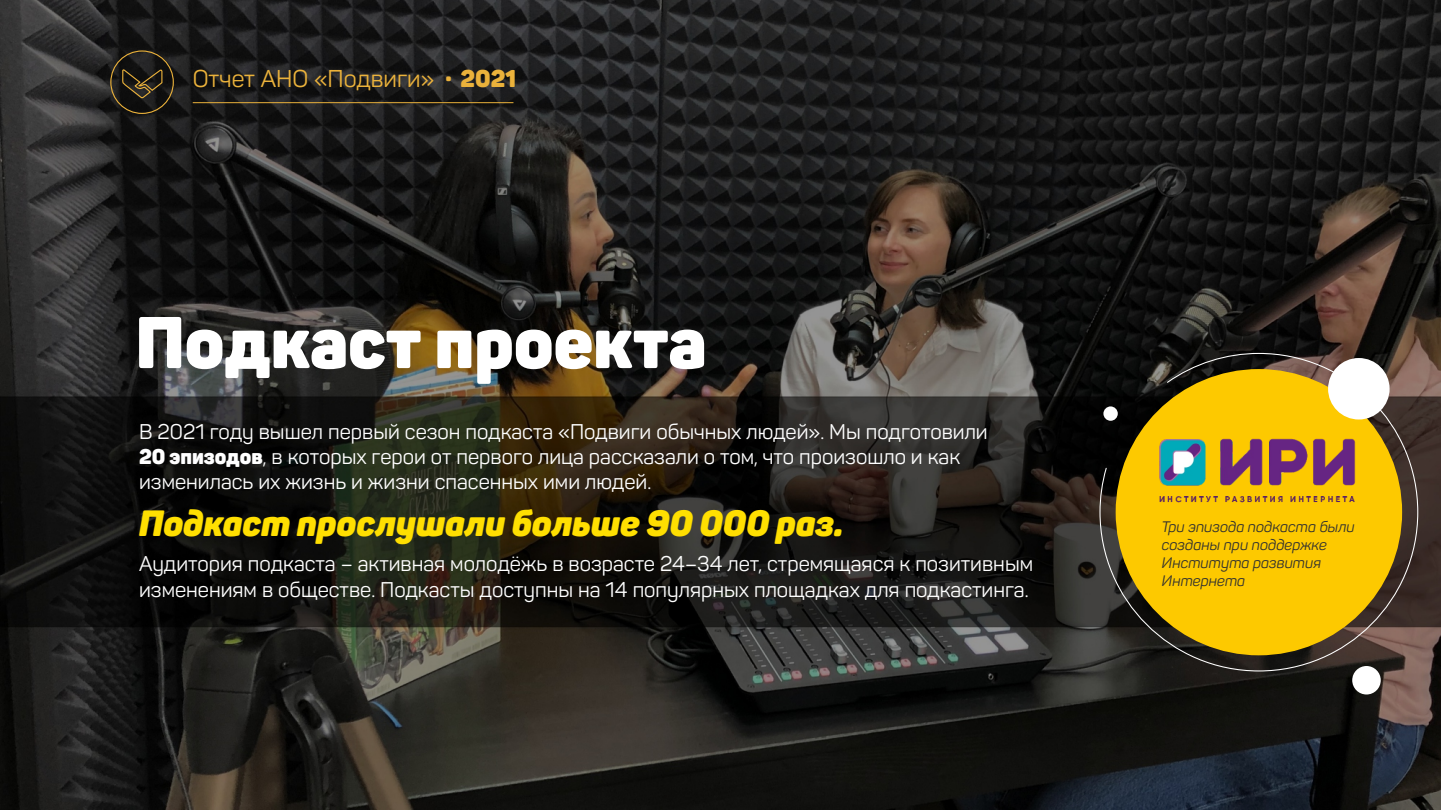
<style>
.page{position:relative;width:1441px;height:810px;background:#fff}
.page>*{position:absolute;margin:0;border:0;box-sizing:border-box;transform-origin:0 0}
.t1{font:900 72px "Panton";color:#fff}
.t2{font:italic 900 36px "Panton";color:#ffdf01}
.t3{font:24px "Panton";color:#ebb23b}
.t4{font:900 24px "Panton";color:#ebb23b}
.t5{font:21px/25.2px "Panton";color:#fff}
.t6{font:italic 15px/18px "Panton";color:#313130}
.s1{font-weight:900}
</style>
<div class="page">
<img style="left:0;top:0;width:1440px;height:810px">
<hr style="left:193px;top:102px;width:320px;height:1px;background:#ebb23b">
<svg style="left:110px;top:50px;width:64px;height:65px;background:#2b251a"></svg>
<svg style="left:1098px;top:352px;width:320px;height:320px;background:#a68511"></svg>
<img style="left:1149px;top:433px;width:220px;height:79px">
<div style="left:1327px;top:358px;width:62px;height:62px;background:#fff;border-radius:50%"></div>
<div style="left:1103px;top:406px;width:14px;height:15px;background:#fff;border-radius:50%"></div>
<div style="left:1351px;top:666px;width:29px;height:29px;background:#fff;border-radius:50%"></div>
<p class="t3" style="left:193px;top:69px;width:325px">Отчет АНО «Подвиги» <span class="s1">2021</span></p>
<p class="t4" style="left:445px;top:63px;width:8px">.</p>
<h1 class="t1" style="left:135px;top:315px;width:572px">Подкаст проекта</h1>
<p class="t5" style="left:139px;top:421px;width:850px">В 2021 году вышел первый сезон подкаста «Подвиги обычных людей». Мы подготовили<br><span class="s1">20 эпизодов</span>, в которых герои от первого лица рассказали о том, что произошло и как изменилась их жизнь и жизни спасенных ими людей.</p>
<h2 class="t2" style="left:139px;top:510px;width:706px">Подкаст прослушали больше 90 000 раз.</h2>
<p class="t5" style="left:139px;top:554px;width:895px">Аудитория подкаста – активная молодёжь в возрасте 24–34 лет, стремящаяся к позитивным изменениям в обществе. Подкасты доступны на 14 популярных площадках для подкастинга.</p>
<p class="t6" style="left:1161px;top:520px;width:194px">Три эпизода подкаста были созданы при поддержке<br>Института развития<br>Интернета</p>
</div>
